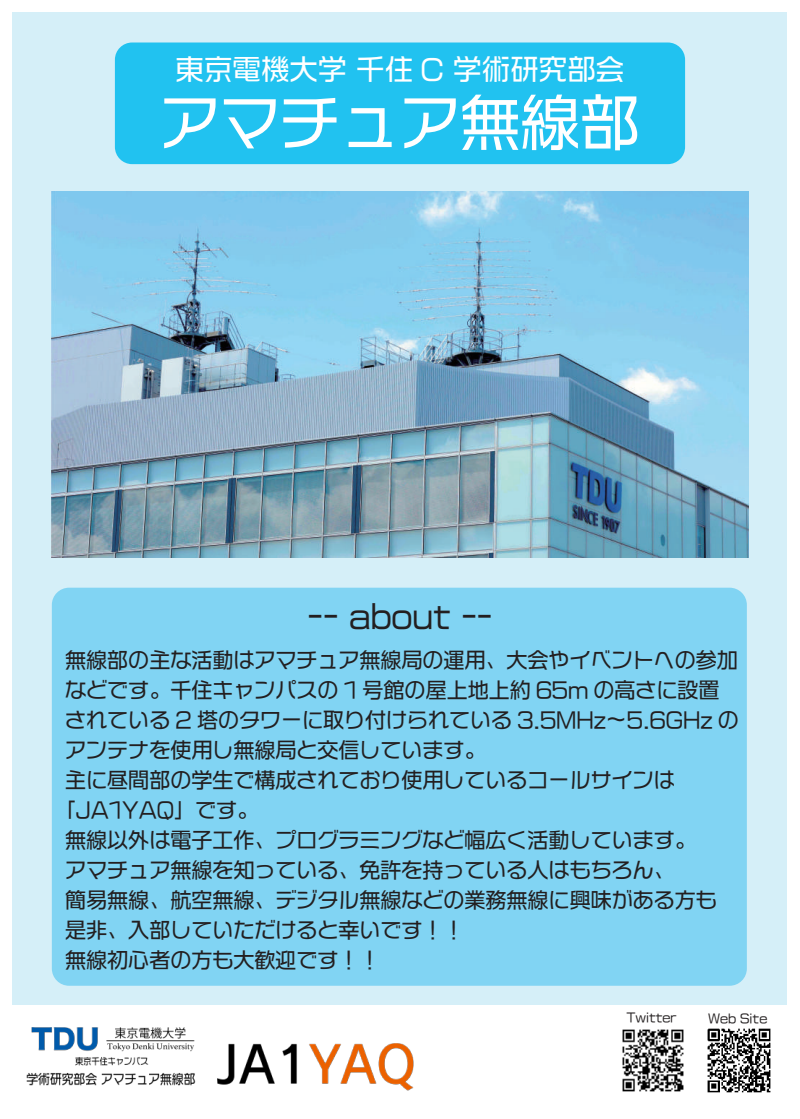
<style>
.page{position:relative;width:800px;height:1119px;background:#fff}
.page>*{position:absolute;margin:0;border:0;box-sizing:border-box;transform-origin:0 0}
.t1{font:60px "VDL Logona Regular";color:#fff}
.t2{font:31.5px "VDL Logona Regular";color:#231f20}
.t3{font:28.5px "VDL Logo Jr Regular";color:#fff}
.t4{font:21px "VDL Logona Regular";color:#231f20}
.t5{font:12px "VDL Logona Regular";color:#231f20}
</style>
<div class="page">
<div style="left:13px;top:13px;width:774px;height:991px;background:#d5eff8"></div>
<img style="left:52px;top:191px;width:696px;height:366px">
<div style="left:115px;top:42px;width:570px;height:122px;background:#21c2f0;border-radius:17px"></div>
<img style="left:27px;top:1027px;width:387px;height:64px">
<img style="left:622px;top:1029px;width:62px;height:63px">
<img style="left:707px;top:1028px;width:64px;height:65px">
<div style="left:52px;top:587px;width:694px;height:398px;background:#81d4f3;border-radius:17px"></div>
<h3 class="t3" style="left:175px;top:50px;width:450px">東京電機大学 千住 C 学術研究部会</h3>
<h1 class="t1" style="left:160px;top:82px;width:481px">アマチュア無線部</h1>
<h2 class="t2" style="left:307px;top:594px;width:186px">-- about --</h2>
<p class="t4" style="left:65px;top:645px;width:673px">無線部の主な活動はアマチュア無線局の運用、大会やイベントへの参加</p>
<p class="t4" style="left:65px;top:675px;width:655px">などです。千住キャンパスの 1 号館の屋上地上約 65m の高さに設置</p>
<p class="t4" style="left:65px;top:705px;width:675px">されている 2 塔のタワーに取り付けられている 3.5MHz～5.6GHz の</p>
<p class="t4" style="left:65px;top:735px;width:421px">アンテナを使用し無線局と交信しています。</p>
<p class="t4" style="left:65px;top:765px;width:610px">主に昼間部の学生で構成されており使用しているコールサインは</p>
<p class="t4" style="left:55px;top:795px;width:205px">「JA1YAQ」です。</p>
<p class="t4" style="left:65px;top:825px;width:631px">無線以外は電子工作、プログラミングなど幅広く活動しています。</p>
<p class="t4" style="left:65px;top:855px;width:610px">アマチュア無線を知っている、免許を持っている人はもちろん、</p>
<p class="t4" style="left:65px;top:885px;width:652px">簡易無線、航空無線、デジタル無線などの業務無線に興味がある方も</p>
<p class="t4" style="left:65px;top:915px;width:400px">是非、入部していただけると幸いです！！</p>
<p class="t4" style="left:65px;top:945px;width:316px">無線初心者の方も大歓迎です！！</p>
<p class="t5" style="left:626px;top:1008px;width:52px">Twitter</p>
<p class="t5" style="left:708px;top:1009px;width:61px">Web Site</p>
</div>
